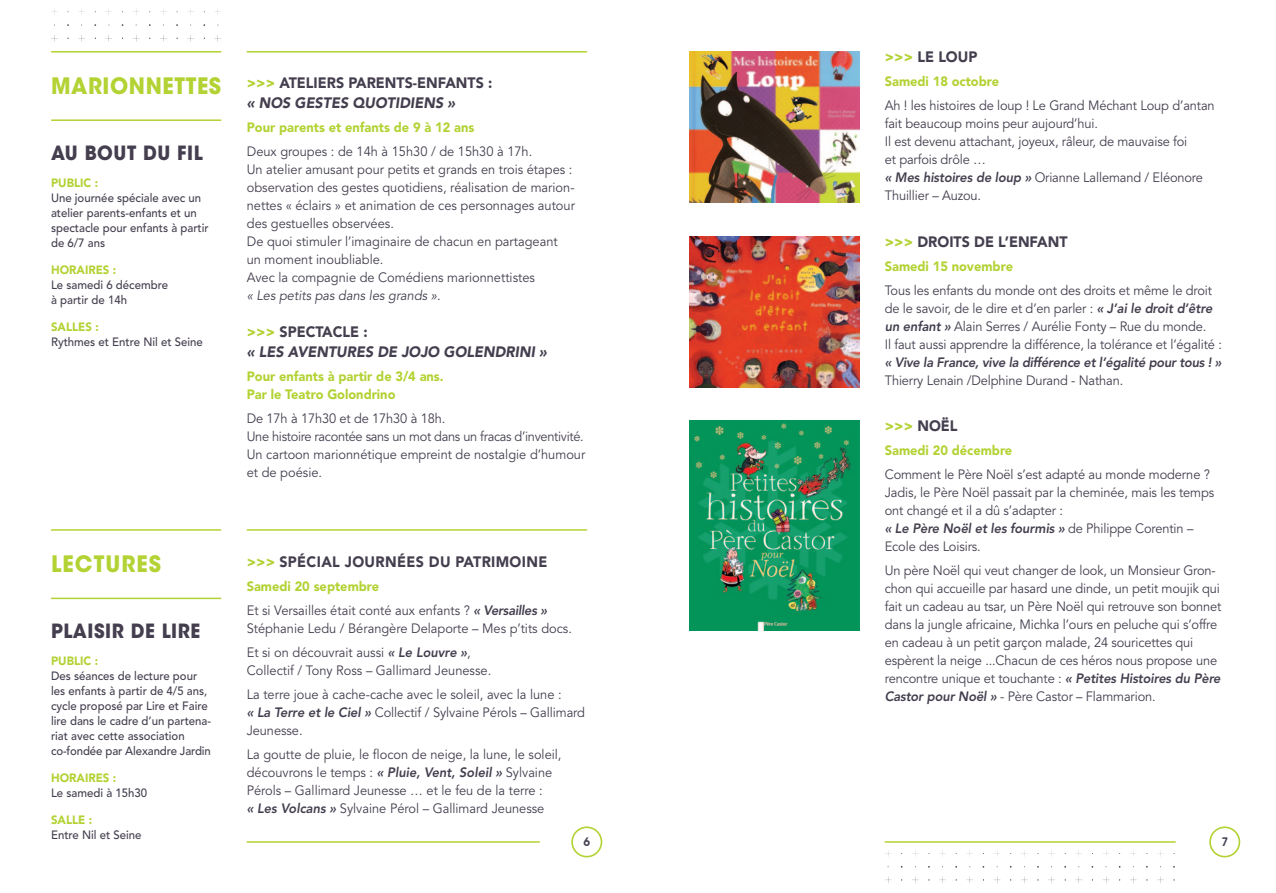
<style>
.page{position:relative;width:1276px;height:893px;background:#fff}
.page>*{position:absolute;margin:0;border:0;box-sizing:border-box;transform-origin:0 0}
.t1{font:700 22.5px "ITC Avant Garde Std";letter-spacing:.03em;color:#b3d234;scale:.95 1}
.t2{font:700 22.5px "ITC Avant Garde Std";letter-spacing:.05em;color:#b3d234;scale:.95 1}
.t3{font:700 19.5px "ITC Avant Garde Std";letter-spacing:.03em;color:#443e4e;scale:.95 1}
.t4{font:italic 900 15px/19.5px "Avenir";color:#443e4e;scale:.95 1}
.t5{font:900 15px "Avenir";color:#443e4e;scale:.95 1}
.t6{font:900 15px "Avenir";letter-spacing:.025em;color:#443e4e;scale:.95 1}
.t7{font:13.5px/18px "Avenir";letter-spacing:-.01em;color:#443e4e;scale:.95 1}
.t8{font:900 13.5px/18px "Avenir";color:#b3d234;scale:.95 1}
.t9{font:italic 800 13.5px "Avenir";letter-spacing:-.02em;color:#443e4e;scale:.95 1}
.t10{font:500 12px/15px "Avenir";color:#443e4e;scale:.95 1}
.t11{font:900 12px "Avenir";color:#b3d234;scale:.95 1}
.t12{font:600 12px "Avant Garde";color:#443e4e}
.s1{color:#b3d234}
.s2{font-style:italic}
.s3{font-style:normal;color:#b3d234}
.s4{font-style:normal}
.s5{font-weight:900;color:#b3d234}
.s6{font-weight:800;font-style:italic}
</style>
<div class="page">
<svg style="left:571px;top:826px;width:31px;height:31px"></svg>
<hr style="left:247px;top:841px;width:293px;height:2px;background:#b3d234">
<hr style="left:51px;top:529px;width:170px;height:2px;background:#b3d234">
<hr style="left:51px;top:51px;width:170px;height:2px;background:#b3d234">
<hr style="left:247px;top:51px;width:340px;height:2px;background:#b3d234">
<hr style="left:247px;top:529px;width:340px;height:2px;background:#b3d234">
<hr style="left:51px;top:598px;width:170px;height:1px;background:#b3d234">
<hr style="left:51px;top:119px;width:170px;height:2px;background:#b3d234">
<svg style="left:1209px;top:826px;width:31px;height:31px"></svg>
<hr style="left:884px;top:841px;width:291px;height:2px;background:#b3d234">
<svg style="left:1048px;top:877px;width:7px;height:6px"></svg>
<svg style="left:1048px;top:850px;width:7px;height:7px"></svg>
<svg style="left:994px;top:850px;width:6px;height:7px"></svg>
<svg style="left:1021px;top:850px;width:6px;height:7px"></svg>
<svg style="left:1103px;top:850px;width:6px;height:7px"></svg>
<svg style="left:1130px;top:850px;width:6px;height:7px"></svg>
<svg style="left:1075px;top:877px;width:7px;height:6px"></svg>
<svg style="left:1076px;top:850px;width:6px;height:7px"></svg>
<svg style="left:1157px;top:877px;width:7px;height:6px"></svg>
<svg style="left:1157px;top:850px;width:7px;height:7px"></svg>
<svg style="left:885px;top:850px;width:6px;height:7px"></svg>
<svg style="left:939px;top:850px;width:7px;height:7px"></svg>
<svg style="left:966px;top:850px;width:7px;height:7px"></svg>
<svg style="left:966px;top:877px;width:7px;height:6px"></svg>
<svg style="left:939px;top:877px;width:7px;height:6px"></svg>
<svg style="left:912px;top:850px;width:6px;height:7px"></svg>
<img style="left:689px;top:236px;width:170px;height:151px">
<svg style="left:214px;top:35px;width:7px;height:7px"></svg>
<svg style="left:160px;top:35px;width:7px;height:7px"></svg>
<svg style="left:160px;top:9px;width:7px;height:6px"></svg>
<svg style="left:187px;top:35px;width:7px;height:7px"></svg>
<svg style="left:187px;top:9px;width:7px;height:6px"></svg>
<svg style="left:51px;top:35px;width:7px;height:7px"></svg>
<svg style="left:51px;top:9px;width:7px;height:6px"></svg>
<svg style="left:133px;top:35px;width:7px;height:7px"></svg>
<svg style="left:105px;top:35px;width:7px;height:7px"></svg>
<svg style="left:78px;top:35px;width:7px;height:7px"></svg>
<svg style="left:78px;top:9px;width:7px;height:6px"></svg>
<img style="left:689px;top:51px;width:170px;height:151px">
<img style="left:689px;top:420px;width:170px;height:211px">
<h1 class="t1" style="left:51px;top:71px;width:180px">MARIONNETTES</h1>
<h2 class="t3" style="left:51px;top:140px;width:50px">AU BOUT</h2>
<h2 class="t3" style="left:143px;top:140px;width:55px">DU FIL</h2>
<p class="t11" style="left:51px;top:176px;width:51px">Public :</p>
<p class="t10" style="left:51px;top:191px;width:168px">Une journée spéciale avec un atelier parents-enfants et un spectacle pour enfants à partir de 6/7 ans</p>
<p class="t11" style="left:51px;top:263px;width:70px">Horaires :</p>
<p class="t10" style="left:51px;top:278px;width:125px">Le samedi 6 décembre à partir de 14h</p>
<p class="t11" style="left:51px;top:320px;width:52px">SALLES :</p>
<p class="t10" style="left:51px;top:335px;width:161px">Rythmes et Entre Nil et Seine</p>
<h1 class="t2" style="left:51px;top:549px;width:117px">LECTURES</h1>
<h2 class="t3" style="left:51px;top:618px;width:25px">PLAISIR</h2>
<h2 class="t3" style="left:131px;top:618px;width:44px">DE LIRE</h2>
<p class="t11" style="left:51px;top:654px;width:51px">Public :</p>
<p class="t10" style="left:51px;top:669px;width:170px">Des séances de lecture pour les enfants à partir de 4/5 ans, cycle proposé par Lire et Faire lire dans le cadre d’un partena&shy;riat avec cette association co-fondée par Alexandre Jardin</p>
<p class="t11" style="left:51px;top:771px;width:70px">Horaires :</p>
<p class="t10" style="left:51px;top:786px;width:103px">Le samedi à 15h30</p>
<p class="t11" style="left:51px;top:813px;width:45px">SALLE:</p>
<p class="t10" style="left:51px;top:828px;width:97px">Entre Nil et Seine</p>
<p class="t5" style="left:247px;top:74px;width:45px"><span class="s1">&gt;&gt;&gt;</span> Atel</p>
<p class="t5" style="left:313px;top:74px;width:190px">ierS parents-enfants :</p>
<p class="t4" style="left:247px;top:93px;width:221px">« NOS GESTES QUOTIDIENS »</p>
<p class="t8" style="left:247px;top:118px;width:241px">Pour parents et enfants de 9 à 12 ans</p>
<p class="t7" style="left:247px;top:143px;width:347px">Deux groupes : de 14h à 15h30 / de 15h30 à 17h.<br>Un atelier amusant pour petits et grands en trois étapes : observation des gestes quotidiens, réalisation de marion&shy;nettes « éclairs » et animation de ces personnages autour des gestuelles observées.<br>De quoi stimuler l’imaginaire de chacun en partageant un moment inoubliable.<br>Avec la compagnie de Comédiens marionnettistes<br><span class="s2">« Les petits pas dans les grands »</span>.</p>
<p class="t4" style="left:247px;top:322px;width:317px"><span class="s3">&gt;&gt;&gt;</span> <span class="s4">Spectacle :<br></span>« LES AVENTURES DE JOJO GOL ENDRINI »</p>
<p class="t8" style="left:247px;top:367px;width:209px">Pour enfants à partir de 3/4 ans.<br>Par le Teatro Golondrino</p>
<p class="t7" style="left:247px;top:410px;width:358px">De 17h à 17h30 et de 17h30 à 18h.<br>Une histoire racontée sans un mot dans un fracas d’inventivité.<br>Un cartoon marionnétique empreint de nostalgie d’humour et de poésie.</p>
<p class="t6" style="left:247px;top:552px;width:316px"><span class="s1">&gt;&gt;&gt;</span> spécial Journées du Patrimoine</p>
<p class="t7" style="left:247px;top:574px;width:318px;line-height:24px"><span class="s5">Samedi 20 septembre<br></span>Et si Versailles était conté aux enfants ? <span class="s6">« Versailles »</span></p>
<p class="t7" style="left:247px;top:616px;width:344px;line-height:24px">Stéphanie Ledu / Bérangère Delaporte – Mes p’tits docs.<br>Et si on découvrait aussi <span class="s6">« Le Louvre »</span>,</p>
<p class="t7" style="left:247px;top:658px;width:333px;line-height:24px">Collectif / Tony Ross – Gallimard Jeunesse.<br>La terre joue à cache-cache avec le soleil, avec la lune :</p>
<p class="t7" style="left:247px;top:703px;width:358px"><span class="s6">« La Terre et le Ciel »</span> Collectif / Sylvaine Pérols – Gallimard<br>Jeunesse.</p>
<p class="t7" style="left:247px;top:745px;width:333px">La goutte de pluie, le flocon de neige, la lune, le soleil, découvrons le temps : <span class="s6">« Pluie, Vent, Soleil »</span> Sylvaine Pérols – Gallimard Jeunesse … et le feu de la terre :<br><span class="s6">« Les Volcans »</span> Sylvaine Pérol – Gallimard Jeunesse</p>
<p class="t5" style="left:884px;top:48px;width:97px"><span class="s1">&gt;&gt;&gt;</span> Le Loup</p>
<p class="t8" style="left:884px;top:73px;width:122px">Samedi 18 octobre</p>
<p class="t7" style="left:884px;top:97px;width:349px">Ah ! les histoires de loup ! Le Grand Méchant Loup d’antan fait beaucoup moins peur aujourd’hui.<br>Il est devenu attachant, joyeux, râleur, de mauvaise foi<br>et parfois drôle …<br><span class="s6">« Mes histoires de loup »</span> Orianne Lallemand / Eléonore Thuillier – Auzou.</p>
<p class="t5" style="left:884px;top:233px;width:191px"><span class="s1">&gt;&gt;&gt;</span> Droits de l’enfant</p>
<p class="t8" style="left:884px;top:257px;width:136px">Samedi 15 novembre</p>
<p class="t7" style="left:884px;top:282px;width:356px">Tous les enfants du monde ont des droits et même le droit de le savoir, de le dire et d’en parler : <span class="s6">« J’ai le droit d’être un enfant »</span> Alain Serres / Aurélie Fonty – Rue du monde.<br>Il faut aussi apprendre la différence, la tolérance et l’égalité :</p>
<p class="t9" style="left:884px;top:354px;width:356px">« Vive la France, vive la différence et l’égalité pour tous ! »</p>
<p class="t7" style="left:884px;top:372px;width:253px">Thierry Lenain /Delphine Durand - Nathan.</p>
<p class="t5" style="left:884px;top:417px;width:74px"><span class="s1">&gt;&gt;&gt;</span> Noël</p>
<p class="t8" style="left:884px;top:442px;width:136px">Samedi 20 décembre</p>
<p class="t7" style="left:884px;top:466px;width:348px">Comment le Père Noël s’est adapté au monde moderne ?<br>Jadis, le Père Noël passait par la cheminée, mais les temps ont changé et il a dû s’adapter :<br><span class="s6">« Le Père Noël et les fourmis »</span> de Philippe Corentin – Ecole des Loisirs.</p>
<p class="t7" style="left:884px;top:562px;width:356px">Un père Noël qui veut changer de look, un Monsieur Gron&shy;chon qui accueille par hasard une dinde, un petit moujik qui fait un cadeau au tsar, un Père Noël qui retrouve son bonnet dans la jungle africaine, Michka l’ours en peluche qui s’offre en cadeau à un petit garçon malade, 24 souricettes qui espèrent la neige ...Chacun de ces héros nous propose une rencontre unique et touchante : <span class="s6">« Petites Histoires du Père Castor pour Noël »</span> - Père Castor – Flammarion.</p>
<p class="t12" style="left:583px;top:834px;width:8px">6</p>
<p class="t12" style="left:1221px;top:834px;width:8px">7</p>
</div>
